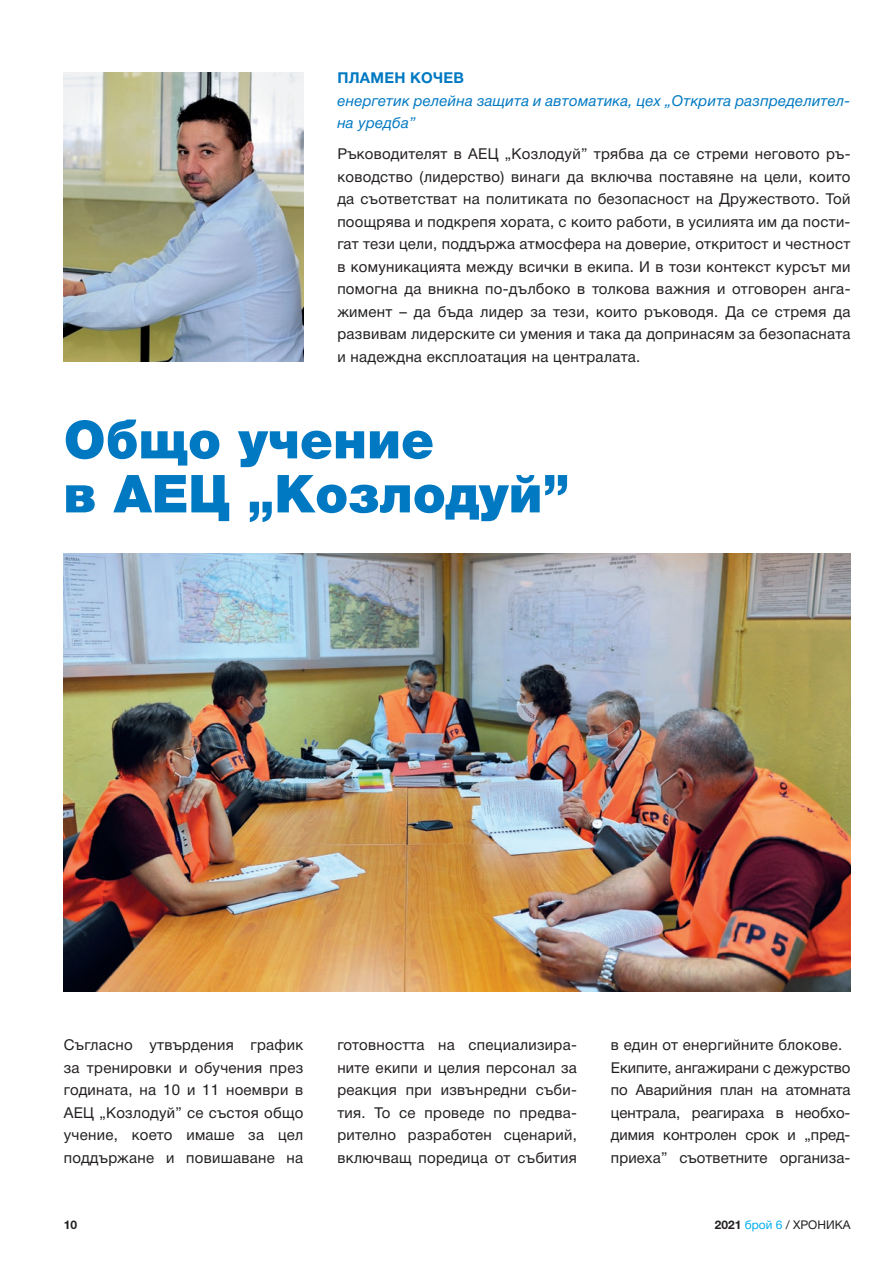
<style>
.page{position:relative;width:893px;height:1263px;background:#fff}
.page>*{position:absolute;margin:0;border:0;box-sizing:border-box;transform-origin:0 0}
.t1{font:900 52.5px/54px "Helvetica Neue Cyr";color:#0079c2}
.t2{font:15px/22.5px "Helvetica Neue Cyr";letter-spacing:.01em;color:#231f20;text-align:justify}
.t3{font:italic 15px/22.5px "Helvetica Neue Cyr";letter-spacing:.02em;color:#0079c2}
.t4{font:700 15px "Helvetica Neue Cyr";letter-spacing:.02em;color:#0079c2}
.t5{font:12px "Helvetica Neue Cyr";color:#231f20}
.t6{font:700 12px "Helvetica Neue Cyr";color:#231f20}
.s1{font-weight:700}
.s2{color:#00aeef}
</style>
<div class="page">
<img style="left:64px;top:554px;width:786px;height:438px">
<img style="left:64px;top:72px;width:239px;height:289px">
<p class="t4" style="left:337px;top:69px;width:128px">ПЛАМЕН КОЧЕВ</p>
<p class="t3" style="left:337px;top:89px;width:515px">енергетик релейна защита и автоматика, цех „Открита разпределител&shy;на уредба”</p>
<p class="t2" style="left:337px;top:143px;width:515px">Ръководителят в АЕЦ „Козлодуй” трябва да се стреми неговото ръ&shy;ководство (лидерство) винаги да включва поставяне на цели, които да съответстват на политиката по безопасност на Дружеството. Той поощрява и подкрепя хората, с които работи, в усилията им да пости&shy;гат тези цели, поддържа атмосфера на доверие, откритост и честност в комуникацията между всички в екипа. И в този контекст курсът ми помогна да вникна по-дълбоко в толкова важния и отговорен анга&shy;жимент – да бъда лидер за тези, които ръководя. Да се стремя да развивам лидерските си умения и така да допринасям за безопасната и надеждна експлоатация на централата.</p>
<h1 class="t1" style="left:64px;top:413px;width:507px">Общо учение<br>в АЕЦ „Козлодуй”</h1>
<p class="t2" style="left:64px;top:1034px;width:241px">Съгласно утвърдения график за тренировки и обучения през годината, на 10 и 11 ноември в АЕЦ „Козлодуй” се състоя общо учение, което имаше за цел поддържане и повишаване на</p>
<p class="t2" style="left:337px;top:1034px;width:241px">готовността на специализира&shy;ните екипи и целия персонал за реакция при извънредни съби&shy;тия. То се проведе по предва&shy;рително разработен сценарий, включващ поредица от събития</p>
<p class="t2" style="left:611px;top:1034px;width:241px;text-align:left">в един от енергийните блокове.<br>Екипите, ангажирани с дежурство по Аварийния план на атомната централа, реагираха в необхо&shy;димия контролен срок и „пред&shy;приеха” съответните организа-</p>
<p class="t6" style="left:64px;top:1218px;width:15px">10</p>
<p class="t5" style="left:715px;top:1218px;width:137px"><span class="s1">2021</span> <span class="s2">брой 6</span> / ХРОНИКА</p>
</div>
